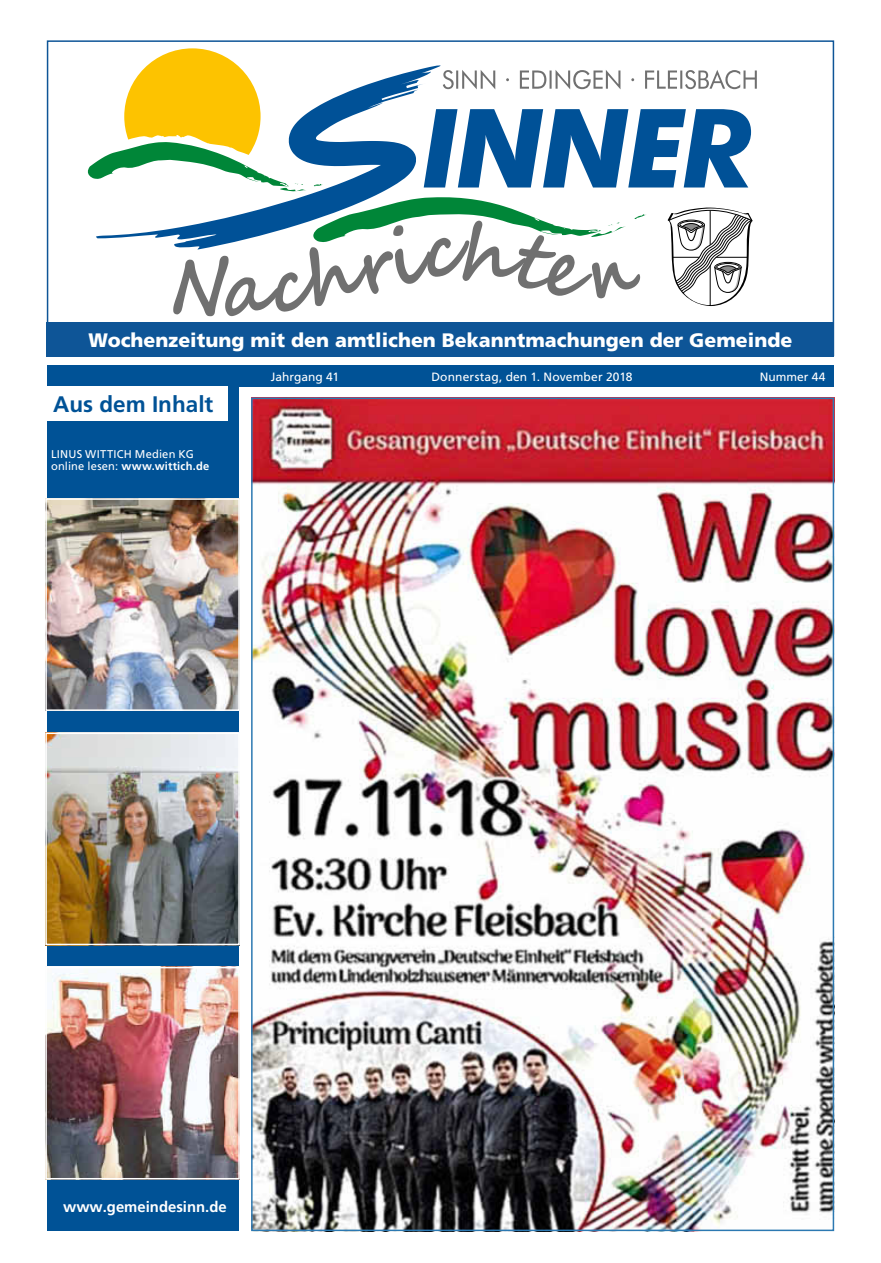
<style>
.page{position:relative;width:881px;height:1263px;background:#fff}
.page>*{position:absolute;margin:0;border:0;box-sizing:border-box;transform-origin:0 0}
.t1{font:700 22.5px "Frutiger LT";color:#005296}
.t2{font:900 19.5px "Frutiger LT";color:#fff}
.t3{font:700 15px "Frutiger LT";color:#fff}
.t4{font:12px "Frutiger LT";letter-spacing:.005em;color:#fff}
.t5{font:11.25px/12.1px "Frutiger LT";letter-spacing:.02em;color:#fff}
.s1{font-weight:700}
</style>
<div class="page">
<div style="left:47px;top:366px;width:191px;height:865px;background:#005296"></div>
<div style="left:47px;top:387px;width:180px;height:34px;background:#fff"></div>
<div style="left:47px;top:322px;width:786px;height:34px;background:#0e5597"></div>
<svg style="left:87px;top:48px;width:669px;height:268px"></svg>
<div style="left:47px;top:40px;width:786px;height:316px;border:2px solid #0e5597"></div>
<div style="left:236px;top:366px;width:597px;height:21px;background:#005296"></div>
<img style="left:48px;top:501px;width:189px;height:207px">
<div style="left:45px;top:498px;width:195px;height:213px;border:2px solid #fff"></div>
<img style="left:48px;top:735px;width:189px;height:207px">
<div style="left:45px;top:732px;width:195px;height:213px;border:2px solid #fff"></div>
<img style="left:48px;top:970px;width:189px;height:206px">
<div style="left:45px;top:967px;width:195px;height:212px;border:2px solid #fff"></div>
<img style="left:254px;top:401px;width:576px;height:827px">
<p class="t2" style="left:89px;top:328px;width:705px">Wochenzeitung mit den amtlichen Bekanntmachungen der Gemeinde</p>
<p class="t4" style="left:270px;top:370px;width:70px">Jahrgang 41</p>
<p class="t4" style="left:431px;top:370px;width:202px">Donnerstag, den 1. November 2018</p>
<p class="t4" style="left:759px;top:370px;width:67px">Nummer 44</p>
<p class="t1" style="left:53px;top:391px;width:162px">Aus dem Inhalt</p>
<p class="t5" style="left:51px;top:448px;width:160px">LINUS WITTICH Medien KG online lesen: <span class="s1">www.wittich.de</span></p>
<p class="t3" style="left:63px;top:1198px;width:165px">www.gemeindesinn.de</p>
</div>
